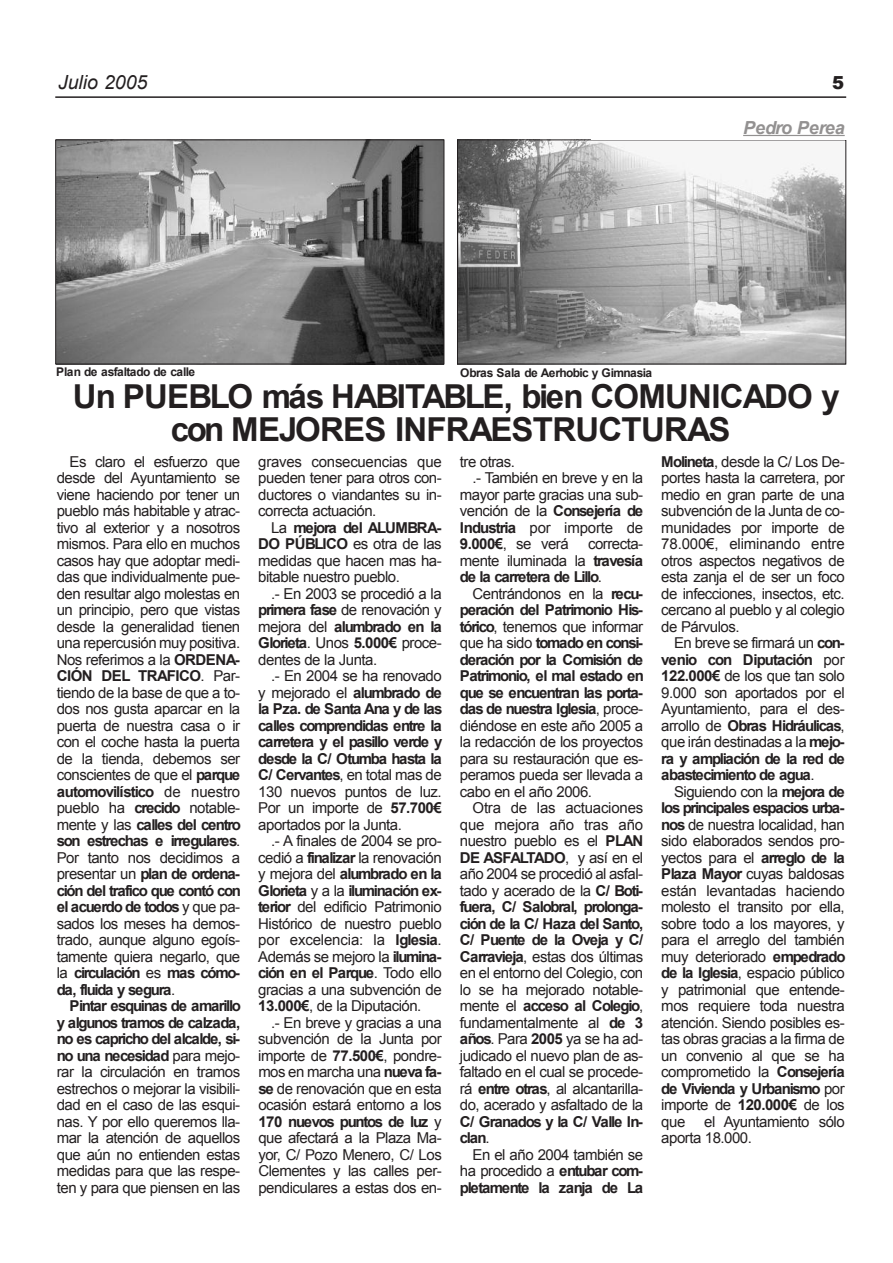
<style>
.page{position:relative;width:893px;height:1263px;background:#fff}
.page>*{position:absolute;margin:0;border:0;box-sizing:border-box;transform-origin:0 0}
.t1{font:700 33px/33px "Arial";letter-spacing:-.02em;color:#231f20;text-align:center}
.t2{font:italic 19.5px "Arial";color:#231f20}
.t3{font:italic 700 18px "Arial";color:#939191}
.t4{font:900 18px "Arial";color:#231f20}
.t5{font:15px/16.5px "Arial";letter-spacing:-.035em;color:#231f20;text-align:justify}
.t6{font:700 15px/16.5px "Arial";letter-spacing:-.09em;color:#231f20;text-align:justify}
.t7{font:15px "Arial";letter-spacing:-.01em;color:#231f20}
.t8{font:700 12px "Arial";letter-spacing:-.055em;color:#231f20}
.s1{font-weight:700}
.s2{font-weight:400}
</style>
<div class="page">
<hr style="left:55px;top:96px;width:791px;height:2px;background:#231f20">
<img style="left:57px;top:142px;width:385px;height:220px">
<div style="left:55px;top:140px;width:389px;height:224px;border:1px solid #231f20"></div>
<img style="left:459px;top:142px;width:385px;height:220px">
<div style="left:457px;top:140px;width:389px;height:224px;border:1px solid #231f20"></div>
<hr style="left:743px;top:135px;width:102px;height:1px;background:#939191">
<h2 class="t2" style="left:58px;top:72px;width:91px">Julio 2005</h2>
<p class="t4" style="left:832px;top:69px;width:14px">5</p>
<p class="t3" style="left:743px;top:117px;width:103px">Pedro Perea</p>
<p class="t8" style="left:56px;top:365px;width:140px">Plan de asfaltado de calle</p>
<p class="t8" style="left:460px;top:366px;width:193px">Obras Sala de Aerhobic y Gimnasia</p>
<h1 class="t1" style="left:73px;top:380px;width:769px">Un PUEBLO más HABITABLE, bien COMUNICADO y con MEJORES INFRAESTRUCTURAS</h1>
<p class="t5" style="left:57px;top:453px;width:186px;text-indent:13px">Es claro el esfuerzo que desde del Ayuntamiento se viene haciendo por tener un pueblo más habitable y atrac&shy;tivo al exterior y a nosotros mismos. Para ello en muchos casos hay que adoptar medi&shy;das que individualmente pue&shy;den resultar algo molestas en un principio, pero que vistas desde la generalidad tienen una repercusión muy positiva.<br>Nos referimos a la <span class="s1">ORDENA-CIÓN DEL TRAFICO</span>. Par&shy;tiendo de la base de que a to&shy;dos nos gusta aparcar en la puerta de nuestra casa o ir con el coche hasta la puerta de la tienda, debemos ser conscientes de que el <span class="s1">parque automovilístico</span> de nuestro pueblo ha <span class="s1">crecido</span> notable&shy;mente y las <span class="s1">calles del centro son estrechas e irregulares</span>.<br>Por tanto nos decidimos a presentar un <span class="s1">plan de ordena&shy;ción del trafico que contó con el acuerdo de todos</span> y que pa&shy;sados los meses ha demos&shy;trado, aunque alguno egoís&shy;tamente quiera negarlo, que la <span class="s1">circulación</span> es <span class="s1">mas cómo&shy;da, fluida y segura</span>.</p>
<p class="t5" style="left:57px;top:998px;width:186px;text-indent:13px"><span class="s1">Pintar esquinas de amarillo y algunos tramos de calzada, no es capricho del alcalde, si&shy;no una necesidad</span> para mejo&shy;rar la circulación en tramos estrechos o mejorar la visibili&shy;dad en el caso de las esqui&shy;nas. Y por ello queremos lla&shy;mar la atención de aquellos que aún no entienden estas medidas para que las respe&shy;ten y para que piensen en las</p>
<p class="t5" style="left:258px;top:453px;width:185px">graves consecuencias que pueden tener para otros con&shy;ductores o viandantes su in&shy;correcta actuación.</p>
<p class="t5" style="left:258px;top:519px;width:185px;text-indent:13px">La <span class="s1">mejora del ALUMBRA-DO PÚBLICO</span> es otra de las medidas que hacen mas ha&shy;bitable nuestro pueblo.</p>
<p class="t5" style="left:258px;top:585px;width:185px;text-indent:13px">.- En 2003 se procedió a la <span class="s1">primera fase</span> de renovación y mejora del <span class="s1">alumbrado en la Glorieta</span>. Unos <span class="s1">5.000€</span> proce&shy;dentes de la Junta.</p>
<p class="t6" style="left:258px;top:668px;width:186px;text-indent:13px"><span class="s2">.- En 2004 se ha renovado y mejorado el</span> alumbrado de la Pza. de Santa Ana y de las calles comprendidas entre la carretera y el pasillo verde y desde la C/ Otumba hasta la C/ Cervantes<span class="s2">, en total mas de 130 nuevos puntos de luz.<br>Por un importe de</span> 57.700€ <span class="s2">aportados por la Junta.</span></p>
<p class="t5" style="left:258px;top:833px;width:185px;text-indent:13px">.- A finales de 2004 se pro&shy;cedió a <span class="s1">finalizar</span> la renovación y mejora del <span class="s1">alumbrado en la Glorieta</span> y a la <span class="s1">iluminación ex&shy;terior</span> del edificio Patrimonio Histórico de nuestro pueblo por excelencia: la <span class="s1">Iglesia</span>.<br>Además se mejoro la <span class="s1">ilumina&shy;ción en el Parque</span>. Todo ello gracias a una subvención de <span class="s1">13.000€</span>, de la Diputación.</p>
<p class="t5" style="left:258px;top:1014px;width:185px;text-indent:13px">.- En breve y gracias a una subvención de la Junta por importe de <span class="s1">77.500€</span>, pondre&shy;mos en marcha una <span class="s1">nueva fa&shy;se</span> de renovación que en esta ocasión estará entorno a los <span class="s1">170 nuevos puntos de luz</span> y que afectará a la Plaza Ma&shy;yor, C/ Pozo Menero, C/ Los Clementes y las calles per&shy;pendiculares a estas dos en-</p>
<p class="t5" style="left:460px;top:453px;width:57px">tre otras.</p>
<p class="t5" style="left:473px;top:470px;width:172px">.- También en breve y en la</p>
<p class="t5" style="left:460px;top:486px;width:185px">mayor parte gracias una sub-</p>
<p class="t6" style="left:460px;top:503px;width:185px"><span class="s2">vención de la</span> Consejería de</p>
<p class="t7" style="left:460px;top:519px;width:185px"><span class="s1">Industria</span> por importe de</p>
<p class="t5" style="left:460px;top:536px;width:110px"><span class="s1">9.000€</span>, se verá</p>
<p class="t6" style="left:460px;top:536px;width:185px;text-indent:128px"><span class="s2">correcta&shy;mente iluminada la</span> travesía de la carretera de Lillo<span class="s2">.</span></p>
<p class="t5" style="left:460px;top:585px;width:186px;text-indent:13px">Centrándonos en la <span class="s1">recu&shy;peración del Patrimonio His&shy;tórico</span>, tenemos que informar que ha sido <span class="s1">tomado en consi&shy;deración por la Comisión de Patrimonio, el mal estado en que se encuentran las porta&shy;das de nuestra Iglesia</span>, proce&shy;diéndose en este año 2005 a la redacción de los proyectos para su restauración que es&shy;peramos pueda ser llevada a cabo en el año 2006.</p>
<p class="t5" style="left:460px;top:800px;width:185px;text-indent:13px">Otra de las actuaciones que mejora año tras año nuestro pueblo es el <span class="s1">PLAN DE ASFALTADO</span>, y así en el año 2004 se procedió al asfal&shy;tado y acerado de la <span class="s1">C/ Boti&shy;fuera, C/ Salobral, prolonga&shy;ción de la C/ Haza del Santo, C/ Puente de la Oveja y C/ Carravieja</span>, estas dos últimas en el entorno del Colegio, con lo se ha mejorado notable&shy;mente el <span class="s1">acceso al Colegio</span>, fundamentalmente al <span class="s1">de 3 años</span>. Para <span class="s1">2005</span> ya se ha ad&shy;judicado el nuevo plan de as&shy;faltado en el cual se procede&shy;rá <span class="s1">entre otras</span>, al alcantarilla&shy;do, acerado y asfaltado de la</p>
<p class="t6" style="left:460px;top:1113px;width:185px">C/ Granados y la C/ Valle In&shy;clan<span class="s2">.</span></p>
<p class="t5" style="left:460px;top:1146px;width:185px;text-indent:13px">En el año 2004 también se ha procedido a <span class="s1">entubar com&shy;pletamente la zanja de La</span></p>
<p class="t5" style="left:661px;top:453px;width:185px"><span class="s1">Molineta</span>, desde la C/ Los De&shy;portes hasta la carretera, por medio en gran parte de una subvención de la Junta de co&shy;munidades por importe de 78.000€, eliminando entre otros aspectos negativos de esta zanja el de ser un foco de infecciones, insectos, etc. cercano al pueblo y al colegio de Párvulos.</p>
<p class="t5" style="left:661px;top:635px;width:185px;text-indent:13px">En breve se firmará un <span class="s1">con&shy;venio con Diputación</span> por <span class="s1">122.000€</span> de los que tan solo 9.000 son aportados por el Ayuntamiento, para el des&shy;arrollo de <span class="s1">Obras Hidráulicas</span>, que irán destinadas a la <span class="s1">mejo&shy;ra y ampliación de la red de abastecimiento de agua</span>.</p>
<p class="t5" style="left:661px;top:783px;width:186px;text-indent:13px">Siguiendo con la <span class="s1">mejora de los principales espacios urba&shy;nos</span> de nuestra localidad, han sido elaborados sendos pro&shy;yectos para el <span class="s1">arreglo de la Plaza Mayor</span> cuyas baldosas están levantadas haciendo molesto el transito por ella, sobre todo a los mayores, y para el arreglo del también muy deteriorado <span class="s1">empedrado de la Iglesia</span>, espacio público y patrimonial que entende&shy;mos requiere toda nuestra atención. Siendo posibles es&shy;tas obras gracias a la firma de un convenio al que se ha comprometido la <span class="s1">Consejería de Vivienda y Urbanismo</span> por importe de <span class="s1">120.000€</span> de los que</p>
<p class="t5" style="left:661px;top:1113px;width:185px;text-indent:43px">el Ayuntamiento sólo aporta 18.000.</p>
</div>
